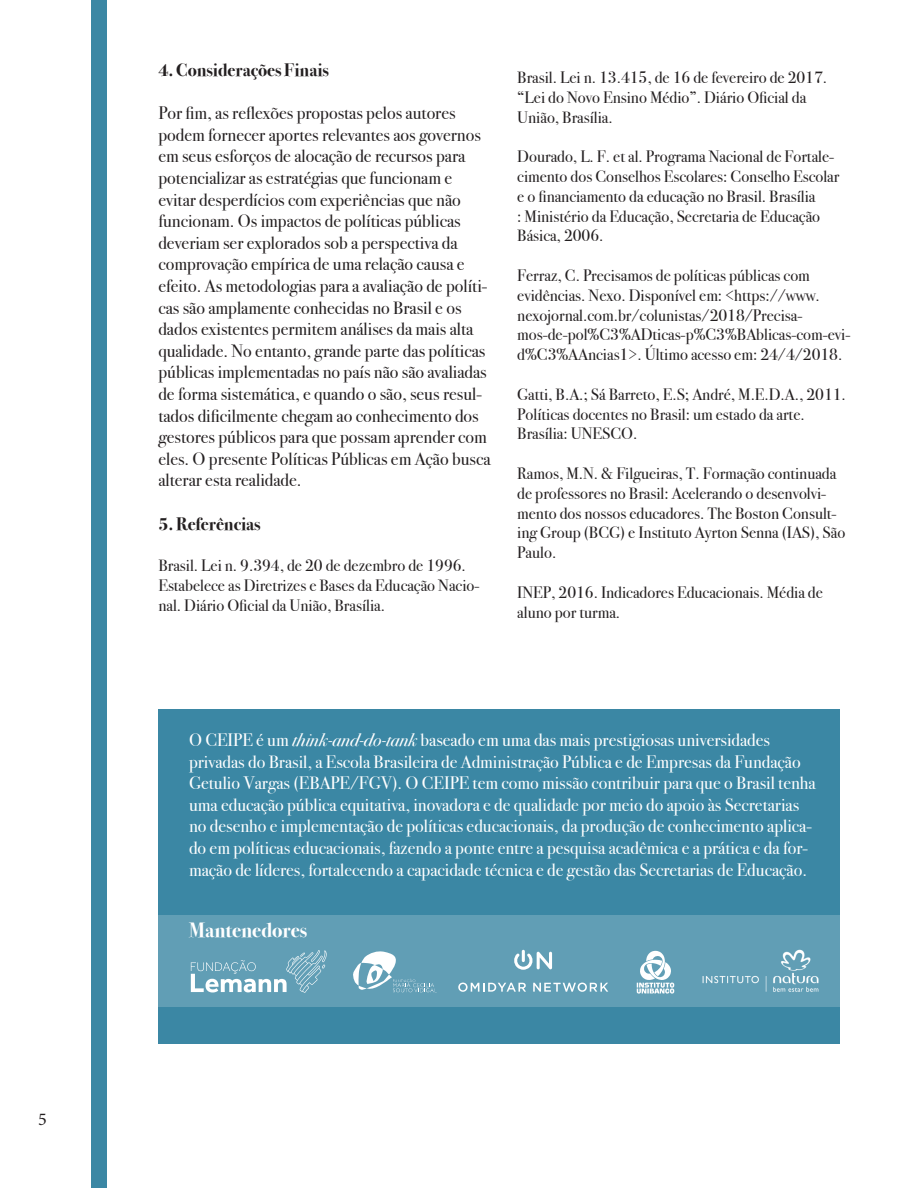
<style>
.page{position:relative;width:918px;height:1188px;background:#fff}
.page>*{position:absolute;margin:0;border:0;box-sizing:border-box;transform-origin:0 0}
.t1{font:700 20.55px "Bodoni Svty Two ITCTT";color:#fff}
.t2{font:18px/21.6px "Bodoni Svty Two ITCTT";color:#231f20}
.t3{font:18px/21.6px "Bodoni Svty Two ITCTT";color:#fff}
.t4{font:700 18px "Bodoni Svty Two ITCTT";color:#231f20}
.t5{font:18px "Minion Pro";color:#231f20}
.t6{font:16.5px/19.8px "Bodoni Svty Two ITCTT";color:#231f20}
.s1{font-style:italic}
</style>
<div class="page">
<div style="left:92px;top:0;width:15px;height:1188px;background:#3b87a4"></div>
<div style="left:158px;top:710px;width:682px;height:334px;background:#3b87a4"></div>
<svg style="left:158px;top:915px;width:682px;height:92px;background:#6ba4b9"></svg>
<p class="t5" style="left:38px;top:1108px;width:10px">5</p>
<p class="t4" style="left:158px;top:55px;width:172px">4. Considerações Finais</p>
<p class="t2" style="left:158px;top:100px;width:334px">Por fim, as reflexões propostas pelos autores podem fornecer aportes relevantes aos governos em seus esforços de alocação de recursos para potencializar as estratégias que funcionam e evitar desperdícios com experiências que não funcionam. Os impactos de políticas públicas deveriam ser explorados sob a perspectiva da comprovação empírica de uma relação causa e efeito. As metodologias para a avaliação de políti&shy;cas são amplamente conhecidas no Brasil e os dados existentes permitem análises da mais alta qualidade. No entanto, grande parte das políticas públicas implementadas no país não são avaliadas de forma sistemática, e quando o são, seus resul&shy;tados dificilmente chegam ao conhecimento dos gestores públicos para que possam aprender com eles. O presente Políticas Públicas em Ação busca alterar esta realidade.</p>
<p class="t4" style="left:158px;top:509px;width:104px">5. Referências</p>
<p class="t6" style="left:158px;top:554px;width:323px">Brasil. Lei n. 9.394, de 20 de dezembro de 1996.<br>Estabelece as Diretrizes e Bases da Educação Nacio-</p>
<p class="t6" style="left:158px;top:593px;width:228px">nal. Diário Oficial da União, Brasília.</p>
<p class="t6" style="left:517px;top:66px;width:311px">Brasil. Lei n. 13.415, de 16 de fevereiro de 2017. “Lei do Novo Ensino Médio”. Diário Oficial da<br>União, Brasília.</p>
<p class="t6" style="left:517px;top:145px;width:318px">Dourado, L. F. et al. Programa Nacional de Fortale-</p>
<p class="t6" style="left:517px;top:165px;width:324px">cimento dos Conselhos Escolares: Conselho Escolar e o financiamento da educação no Brasil. Brasília<br>: Ministério da Educação, Secretaria de Educação Básica, 2006.</p>
<p class="t6" style="left:517px;top:264px;width:335px">Ferraz, C. Precisamos de políticas públicas com evidências. Nexo. Disponível em: &lt;https://www. nexojornal.com.br/colunistas/2018/Precisa&shy;mos-de-pol%C3%ADticas-p%C3%BAblicas-com-evi&shy;d%C3%AAncias1&gt;. Último acesso em: 24/4/2018.</p>
<p class="t6" style="left:517px;top:383px;width:330px">Gatti, B.A.; Sá Barreto, E.S; André, M.E.D.A., 2011.<br>Políticas docentes no Brasil: um estado da arte.<br>Brasília: UNESCO.</p>
<p class="t6" style="left:517px;top:462px;width:330px">Ramos, M.N. &amp; Filgueiras, T. Formação continuada de professores no Brasil: Acelerando o desenvolvi&shy;mento dos nossos educadores. The Boston Consult&shy;ing Group (BCG) e Instituto Ayrton Senna (IAS), São Paulo.</p>
<p class="t6" style="left:517px;top:581px;width:307px">INEP, 2016. Indicadores Educacionais. Média de aluno por turma.</p>
<p class="t3" style="left:189px;top:727px;width:628px">O CEIPE é um <span class="s1">think-and-do-tank</span> baseado em uma das mais prestigiosas universidades privadas do Brasil, a Escola Brasileira de Administração Pública e de Empresas da Fundação Getulio Vargas (EBAPE/FGV). O CEIPE tem como missão contribuir para que o Brasil tenha uma educação pública equitativa, inovadora e de qualidade por meio do apoio às Secretarias no desenho e implementação de políticas educacionais, da produção de conhecimento aplica&shy;do em políticas educacionais, fazendo a ponte entre a pesquisa acadêmica e a prática e da for&shy;mação de líderes, fortalecendo a capacidade técnica e de gestão das Secretarias de Educação.</p>
<p class="t1" style="left:189px;top:913px;width:120px">Mantenedores</p>
</div>
